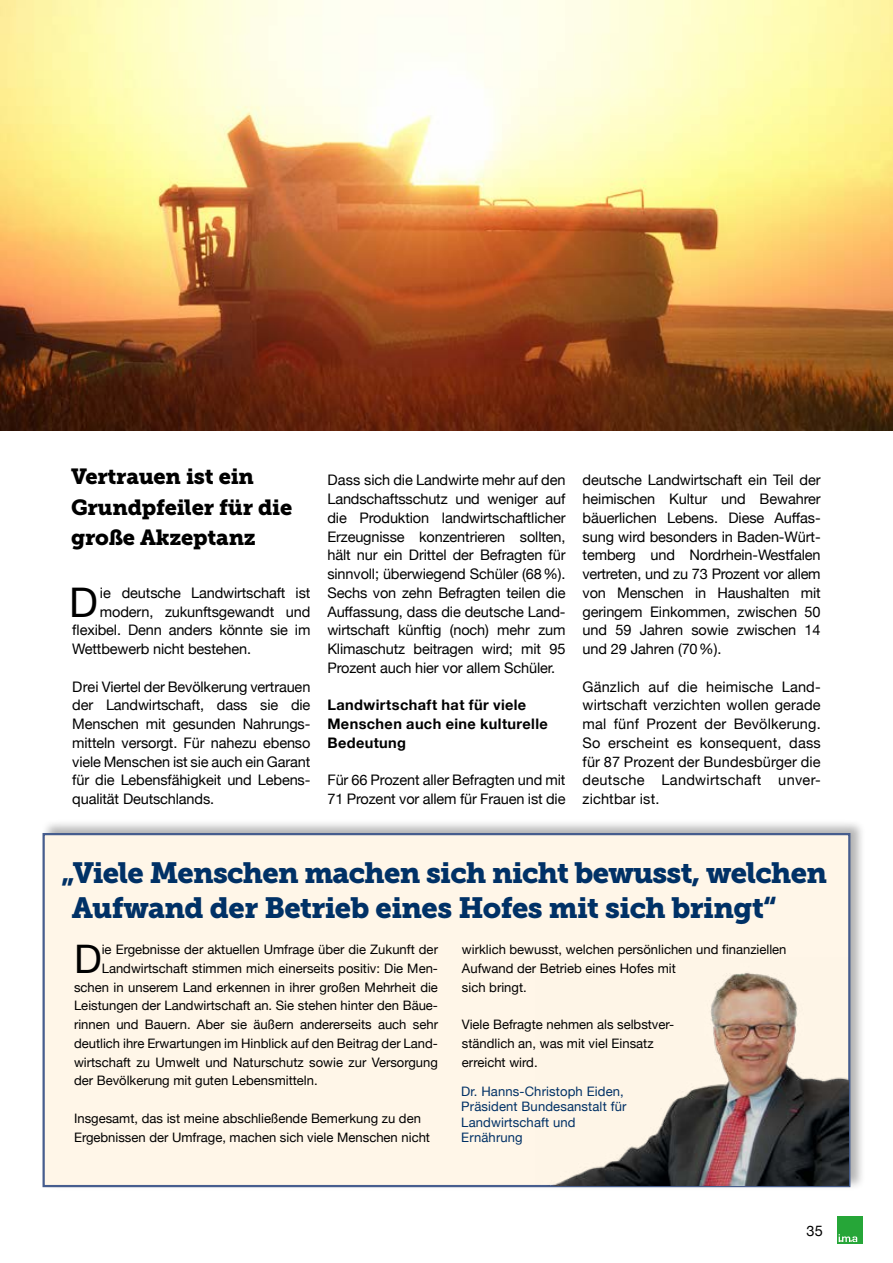
<style>
.page{position:relative;width:893px;height:1263px;background:#fff}
.page>*{position:absolute;margin:0;border:0;box-sizing:border-box;transform-origin:0 0}
.t1{font:40.8px "Helvetica Neue";color:#000}
.t2{font:39.3px "Helvetica Neue";color:#000}
.t3{font:29.1px/35px "Museo Slab 900";letter-spacing:-.025em;color:#003166}
.t4{font:21.75px/30.5px "Museo Slab 900";letter-spacing:-.01em;color:#000}
.t5{font:14.55px/18.8px "Helvetica Neue";letter-spacing:-.01em;color:#000;text-align:justify}
.t6{font:700 14.55px/18.8px "Helvetica Neue";letter-spacing:.025em;color:#000}
.t7{font:13.05px/18.8px "Helvetica Neue";color:#000}
.t8{font:13.05px/15.6px "Helvetica Neue";letter-spacing:.01em;color:#003166}
</style>
<div class="page">
<img style="left:0;top:0;width:893px;height:431px">
<div style="left:41px;top:819px;width:825px;height:371px;background:#000;opacity:.3"></div>
<div style="left:43px;top:833px;width:807px;height:354px;background:#fff6e8;border:2px solid #465d8e"></div>
<img style="left:535px;top:957px;width:313px;height:228px">
<div style="left:837px;top:1216px;width:26px;height:28px;background:#26a638"></div>
<svg style="left:839px;top:1234px;width:18px;height:8px"></svg>
<h3 class="t4" style="left:71px;top:462px;width:223px">Vertrauen ist ein<br>Grundpfeiler für die große Akzeptanz</h3>
<h1 class="t1" style="left:69px;top:573px;width:30px">D</h1>
<p class="t5" style="left:100px;top:584px;width:212px">ie deutsche Landwirtschaft ist</p>
<p class="t5" style="left:100px;top:603px;width:212px">modern, zukunftsgewandt und</p>
<p class="t5" style="left:72px;top:622px;width:240px">flexibel. Denn anders könnte sie im</p>
<p class="t5" style="left:72px;top:640px;width:180px">Wettbewerb nicht bestehen.</p>
<p class="t5" style="left:72px;top:678px;width:240px">Drei Viertel der Bevölkerung vertrauen der Landwirtschaft, dass sie die Menschen mit gesunden Nahrungs&shy;mitteln versorgt. Für nahezu ebenso viele Menschen ist sie auch ein Garant für die Lebensfähigkeit und Lebens&shy;qualität Deutschlands.</p>
<p class="t5" style="left:327px;top:472px;width:240px">Dass sich die Landwirte mehr auf den Landschaftsschutz und weniger auf die Produktion landwirtschaftlicher Erzeugnisse konzentrieren sollten, hält nur ein Drittel der Befragten für sinnvoll; überwiegend Schüler (68%).<br>Sechs von zehn Befragten teilen die Auffassung, dass die deutsche Land&shy;wirtschaft künftig (noch) mehr zum Klimaschutz beitragen wird; mit 95<br>Prozent auch hier vor allem Schüler.</p>
<p class="t6" style="left:327px;top:696px;width:222px">Landwirtschaft hat für viele<br>Menschen auch eine kulturelle<br>Bedeutung</p>
<p class="t5" style="left:327px;top:772px;width:240px">Für 66 Prozent aller Befragten und mit<br>71 Prozent vor allem für Frauen ist die</p>
<p class="t5" style="left:583px;top:472px;width:240px">deutsche Landwirtschaft ein Teil der heimischen Kultur und Bewahrer bäuerlichen Lebens. Diese Auffas&shy;sung wird besonders in Baden-Würt&shy;temberg und Nordrhein-Westfalen vertreten, und zu 73 Prozent vor allem von Menschen in Haushalten mit geringem Einkommen, zwischen 50 und 59 Jahren sowie zwischen 14 und 29 Jahren (70%).</p>
<p class="t5" style="left:583px;top:678px;width:240px">Gänzlich auf die heimische Land&shy;wirtschaft verzichten wollen gerade mal fünf Prozent der Bevölkerung.<br>So erscheint es konsequent, dass für 87 Prozent der Bundesbürger die deutsche Landwirtschaft unver&shy;zichtbar ist.</p>
<h3 class="t3" style="left:72px;top:855px;width:756px;text-indent:-10px">„Viele Menschen machen sich nicht bewusst, welchen<br>Aufwand der Betrieb eines Hofes mit sich bringt“</h3>
<p class="t7" style="left:462px;top:941px;width:326px">wirklich bewusst, welchen persönlichen und finanziellen<br>Aufwand der Betrieb eines Hofes mit<br>sich bringt.</p>
<p class="t7" style="left:462px;top:1016px;width:214px">Viele Befragte nehmen als selbstver&shy;ständlich an, was mit viel Einsatz erreicht wird.</p>
<h2 class="t2" style="left:74px;top:930px;width:29px">D</h2>
<p class="t7" style="left:102px;top:941px;width:338px">ie Ergebnisse der aktuellen Umfrage über die Zukunft der</p>
<p class="t7" style="left:102px;top:959px;width:338px">Landwirtschaft stimmen mich einerseits positiv: Die Men-</p>
<p class="t7" style="left:74px;top:978px;width:365px">schen in unserem Land erkennen in ihrer großen Mehrheit die</p>
<p class="t7" style="left:74px;top:997px;width:365px">Leistungen der Landwirtschaft an. Sie stehen hinter den Bäue-</p>
<p class="t7" style="left:74px;top:1016px;width:365px">rinnen und Bauern. Aber sie äußern andererseits auch sehr</p>
<p class="t7" style="left:74px;top:1034px;width:365px">deutlich ihre Erwartungen im Hinblick auf den Beitrag der Land-</p>
<p class="t7" style="left:74px;top:1053px;width:365px">wirtschaft zu Umwelt und Naturschutz sowie zur Versorgung</p>
<p class="t7" style="left:74px;top:1072px;width:245px">der Bevölkerung mit guten Lebensmitteln.</p>
<p class="t7" style="left:74px;top:1109px;width:357px">Insgesamt, das ist meine abschließende Bemerkung zu den<br>Ergebnissen der Umfrage, machen sich viele Menschen nicht</p>
<p class="t8" style="left:461px;top:1084px;width:167px">Dr. Hanns-Christoph Eiden,<br>Präsident Bundesanstalt für<br>Landwirtschaft und<br>Ernährung</p>
<p class="t5" style="left:807px;top:1223px;width:18px">35</p>
</div>
